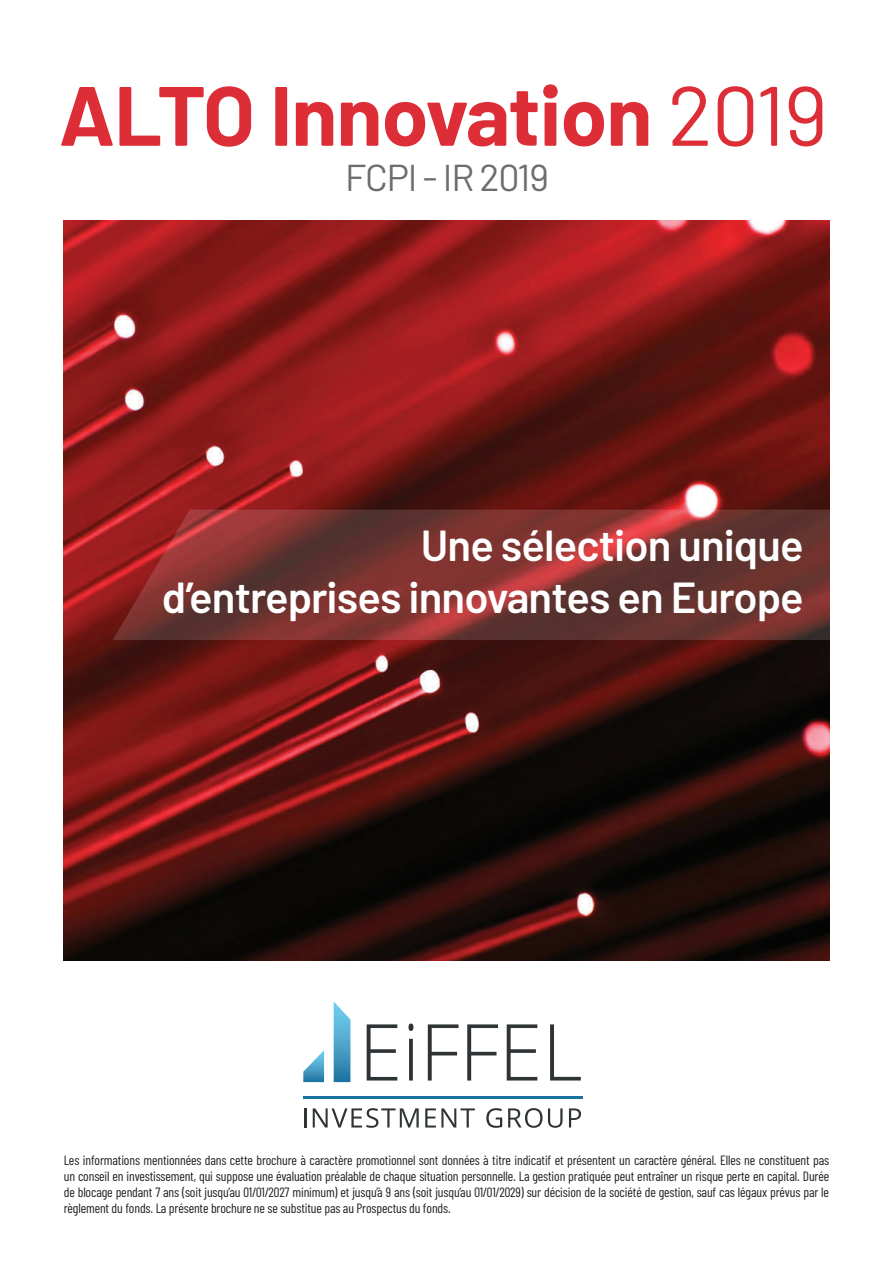
<style>
.page{position:relative;width:893px;height:1263px;background:#fff}
.page>*{position:absolute;margin:0;border:0;box-sizing:border-box;transform-origin:0 0}
.t1{font:700 84px "Barlow";letter-spacing:-.01em;color:#dd2d37}
.t2{font:600 43.5px/52.2px "Barlow";letter-spacing:-.02em;color:#fff;text-align:right}
.t3{font:37.5px "Barlow";letter-spacing:-.03em;color:#6c6d70}
.t4{font:13.5px/16.2px "Barlow Condensed";letter-spacing:-.01em;color:#231f20;text-align:justify}
.s1{font-weight:400}
</style>
<div class="page">
<svg style="left:334px;top:1002px;width:16px;height:80px"></svg>
<svg style="left:303px;top:1050px;width:21px;height:32px"></svg>
<hr style="left:303px;top:1096px;width:280px;height:2px;background:#18719e">
<svg style="left:304px;top:1108px;width:2px;height:19px"></svg>
<svg style="left:313px;top:1108px;width:106px;height:20px"></svg>
<svg style="left:425px;top:1108px;width:50px;height:19px"></svg>
<svg style="left:486px;top:1108px;width:16px;height:20px"></svg>
<svg style="left:508px;top:1108px;width:55px;height:20px"></svg>
<svg style="left:569px;top:1108px;width:12px;height:19px"></svg>
<svg style="left:367px;top:1024px;width:30px;height:56px"></svg>
<svg style="left:408px;top:1023px;width:5px;height:57px"></svg>
<svg style="left:428px;top:1024px;width:31px;height:56px"></svg>
<svg style="left:467px;top:1024px;width:31px;height:56px"></svg>
<svg style="left:507px;top:1024px;width:30px;height:56px"></svg>
<svg style="left:550px;top:1024px;width:31px;height:56px"></svg>
<img style="left:64px;top:220px;width:765px;height:740px">
<svg style="left:113px;top:510px;width:717px;height:130px;background:#793331"></svg>
<h1 class="t1" style="left:59px;top:63px;width:770px">ALTO Innovation <span class="s1">2019</span></h1>
<h3 class="t3" style="left:345px;top:154px;width:205px">FCPI - i r 2019</h3>
<h2 class="t2" style="left:162px;top:518px;width:643px">Une sélection unique<br>d’entreprises innovantes en Europe</h2>
<p class="t4" style="left:64px;top:1151px;width:767px">Les informations mentionnées dans cette brochure à caractère promotionnel sont données à titre indicatif et présentent un caractère général. Elles ne constituent pas un conseil en investissement, qui suppose une évaluation préalable de chaque situation personnelle. La gestion pratiquée peut entraîner un risque perte en capital. Durée de blocage pendant 7 ans (soit jusqu’au 01/01/2027 minimum) et jusqu’à 9 ans (soit jusqu’au 01/01/2029) sur décision de la société de gestion, sauf cas légaux prévus par le règlement du fonds. La présente brochure ne se substitue pas au Prospectus du fonds.</p>
</div>
